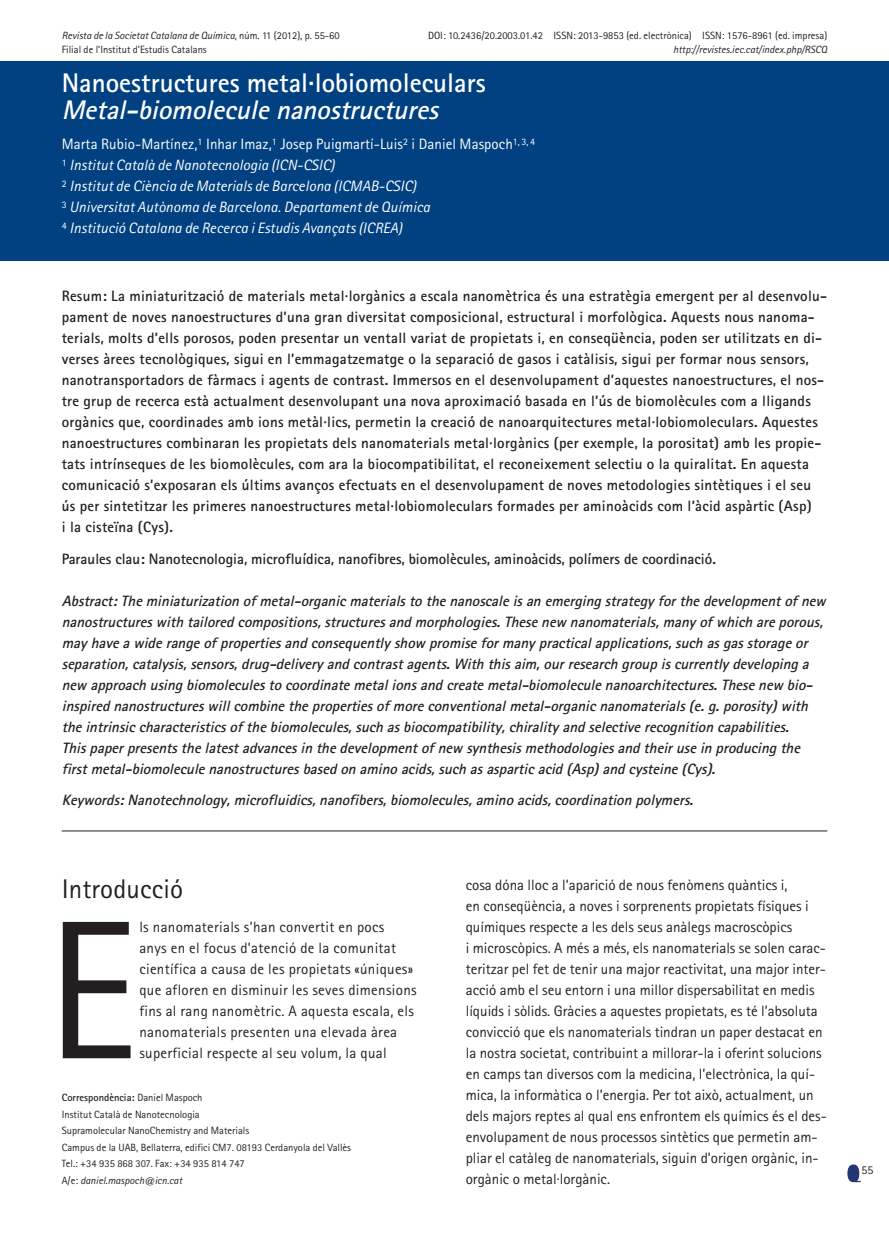
<style>
.page{position:relative;width:889px;height:1259px;background:#fff}
.page>*{position:absolute;margin:0;border:0;box-sizing:border-box;transform-origin:0 0}
.t1{font:197.55px "Rotis Sans Serif";color:#231f20}
.t2{font:700 27px "Rotis Sans Serif";color:#fff}
.t3{font:italic 700 27px "Rotis Sans Serif";color:#fff}
.t4{font:27px "Rotis Sans Serif";letter-spacing:.005em;color:#231f20}
.t5{font:700 15px/21px "Rotis Sans Serif";letter-spacing:.015em;color:#231f20}
.t6{font:italic 700 15px/21px "Rotis Sans Serif";color:#231f20}
.t7{font:15px/21px "Rotis Sans Serif";color:#231f20}
.t8{font:italic 15px/21px "Rotis Sans Serif";letter-spacing:.005em;color:#fff}
.t9{font:15px/21px "Rotis Sans Serif";letter-spacing:.02em;color:#231f20}
.t10{font:12px "Rotis Sans Serif";color:#231f20}
.t11{font:10.5px/16.5px "Rotis Sans Serif";color:#231f20}
.t12{font:italic 10.5px "Rotis Sans Serif";color:#231f20}
.s1{font-style:normal}
.s2{font-weight:700}
.s3{font-style:italic}
</style>
<div class="page">
<div style="left:0;top:62px;width:889px;height:199px;background:#014181"></div>
<svg style="left:847px;top:1164px;width:13px;height:18px"></svg>
<hr style="left:62px;top:830px;width:765px;height:1px;background:#231f20">
<p class="t12" style="left:62px;top:32px;width:279px">Revista de la Societat Catalana de Química<span class="s1">, núm. 11 (2012), p. 55-60</span></p>
<p class="t11" style="left:428px;top:28px;width:401px">DOI: 10.2436/20.2003.01.42 ISSN: 2013-9853 (ed. electrònica) ISSN: 1576-8961 (ed. impresa)</p>
<p class="t11" style="left:62px;top:42px;width:147px">Filial de l’Institut d’Estudis Catalans</p>
<p class="t12" style="left:673px;top:45px;width:156px">http://revistes.iec.cat/index.php/RSCQ</p>
<h2 class="t2" style="left:62px;top:74px;width:425px">Nanoestructures metal·lobiomoleculars</h2>
<h2 class="t3" style="left:62px;top:101px;width:383px">Metal-biomolecule nanostructures</h2>
<p class="t8" style="left:62px;top:135px;width:475px"><span class="s1">Marta Rubio-Martínez,</span><sup>1</sup> <span class="s1">Inhar Imaz,</span><sup>1</sup> <span class="s1">Josep Puigmartí-Luis</span><sup>2</sup> <span class="s1">i Daniel Maspoch</span><sup>1,</sup> <sup>3,</sup> <sup>4<br>1</sup> Institut Català de Nanotecnologia (ICN-CSIC)<br><sup>2</sup> Institut de Ciència de Materials de Barcelona (ICMAB-CSIC)<br><sup>3</sup> Universitat Autònoma de Barcelona. Departament de Química<br><sup>4</sup> Institució Catalana de Recerca i Estudis Avançats (ICREA)</p>
<p class="t5" style="left:62px;top:287px;width:767px">Resum: La miniaturització de materials metal·lorgànics a escala nanomètrica és una estratègia emergent per al desenvolu&shy;pament de noves nanoestructures d’una gran diversitat composicional, estructural i morfològica. Aquests nous nanoma&shy;terials, molts d’ells porosos, poden presentar un ventall variat de propietats i, en conseqüència, poden ser utilitzats en di&shy;verses àrees tecnològiques, sigui en l’emmagatzematge o la separació de gasos i catàlisis, sigui per formar nous sensors, nanotransportadors de fàrmacs i agents de contrast. Immersos en el desenvolupament d’aquestes nanoestructures, el nos&shy;tre grup de recerca està actualment desenvolupant una nova aproximació basada en l’ús de biomolècules com a lligands orgànics que, coordinades amb ions metàl·lics, permetin la creació de nanoarquitectures metal·lobiomoleculars. Aquestes nanoestructures combinaran les propietats dels nanomaterials metal·lorgànics (per exemple, la porositat) amb les propie&shy;tats intrínseques de les biomolècules, com ara la biocompatibilitat, el reconeixement selectiu o la quiralitat. En aquesta comunicació s’exposaran els últims avanços efectuats en el desenvolupament de noves metodologies sintètiques i el seu ús per sintetitzar les primeres nanoestructures metal·lobiomoleculars formades per aminoàcids com l’àcid aspàrtic (Asp)<br>i la cisteïna (Cys).</p>
<p class="t5" style="left:62px;top:549px;width:656px">Paraules clau: Nanotecnologia, microfluídica, nanofibres, biomolècules, aminoàcids, polímers de coordinació.</p>
<p class="t6" style="left:62px;top:591px;width:768px">Abstract: The miniaturization of metal-organic materials to the nanoscale is an emerging strategy for the development of new nanostructures with tailored compositions, structures and morphologies. These new nanomaterials, many of which are porous, may have a wide range of properties and consequently show promise for many practical applications, such as gas storage or separation, catalysis, sensors, drug-delivery and contrast agents. With this aim, our research group is currently developing a new approach using biomolecules to coordinate metal ions and create metal-biomolecule nanoarchitectures. These new bio&shy;inspired nanostructures will combine the properties of more conventional metal-organic nanomaterials (e. g. porosity) with the intrinsic characteristics of the biomolecules, such as biocompatibility, chirality and selective recognition capabilities.<br>This paper presents the latest advances in the development of new synthesis methodologies and their use in producing the first metal-biomolecule nanostructures based on amino acids, such as aspartic acid (Asp) and cysteine (Cys).</p>
<p class="t6" style="left:62px;top:791px;width:636px">Keywords: Nanotechnology, microfluidics, nanofibers, biomolecules, amino acids, coordination polymers.</p>
<h2 class="t4" style="left:62px;top:880px;width:123px">Introducció</h2>
<h1 class="t1" style="left:46px;top:922px;width:93px">E</h1>
<p class="t9" style="left:139px;top:918px;width:279px">ls nanomaterials s’han convertit en pocs<br>anys en el focus d’atenció de la comunitat científica a causa de les propietats «úniques» que afloren en disminuir les seves dimensions fins al rang nanomètric. A aquesta escala, els nanomaterials presenten una elevada àrea superficial respecte al seu volum, la qual</p>
<p class="t11" style="left:62px;top:1091px;width:291px"><span class="s2">Correspondència:</span> Daniel Maspoch<br>Institut Català de Nanotecnologia<br>Supramolecular NanoChemistry and Materials<br>Campus de la UAB, Bellaterra, edifici CM7. 08193 Cerdanyola del Vallès Tel.: +34 935 868 307. Fax: +34 935 814 747<br>A/e: <span class="s3">daniel.maspoch@icn.cat</span></p>
<p class="t7" style="left:466px;top:876px;width:363px">cosa dóna lloc a l’aparició de nous fenòmens quàntics i,<br>en conseqüència, a noves i sorprenents propietats físiques i químiques respecte a les dels seus anàlegs macroscòpics<br>i microscòpics. A més a més, els nanomaterials se solen carac&shy;teritzar pel fet de tenir una major reactivitat, una major inter&shy;acció amb el seu entorn i una millor dispersabilitat en medis líquids i sòlids. Gràcies a aquestes propietats, es té l’absoluta convicció que els nanomaterials tindran un paper destacat en la nostra societat, contribuint a millorar-la i oferint solucions en camps tan diversos com la medicina, l’electrònica, la quí&shy;mica, la informàtica o l’energia. Per tot això, actualment, un dels majors reptes al qual ens enfrontem els químics és el des&shy;envolupament de nous processos sintètics que permetin am&shy;pliar el catàleg de nanomaterials, siguin d’origen orgànic, in&shy;orgànic o metal·lorgànic.</p>
<p class="t10" style="left:861px;top:1166px;width:14px">55</p>
</div>
